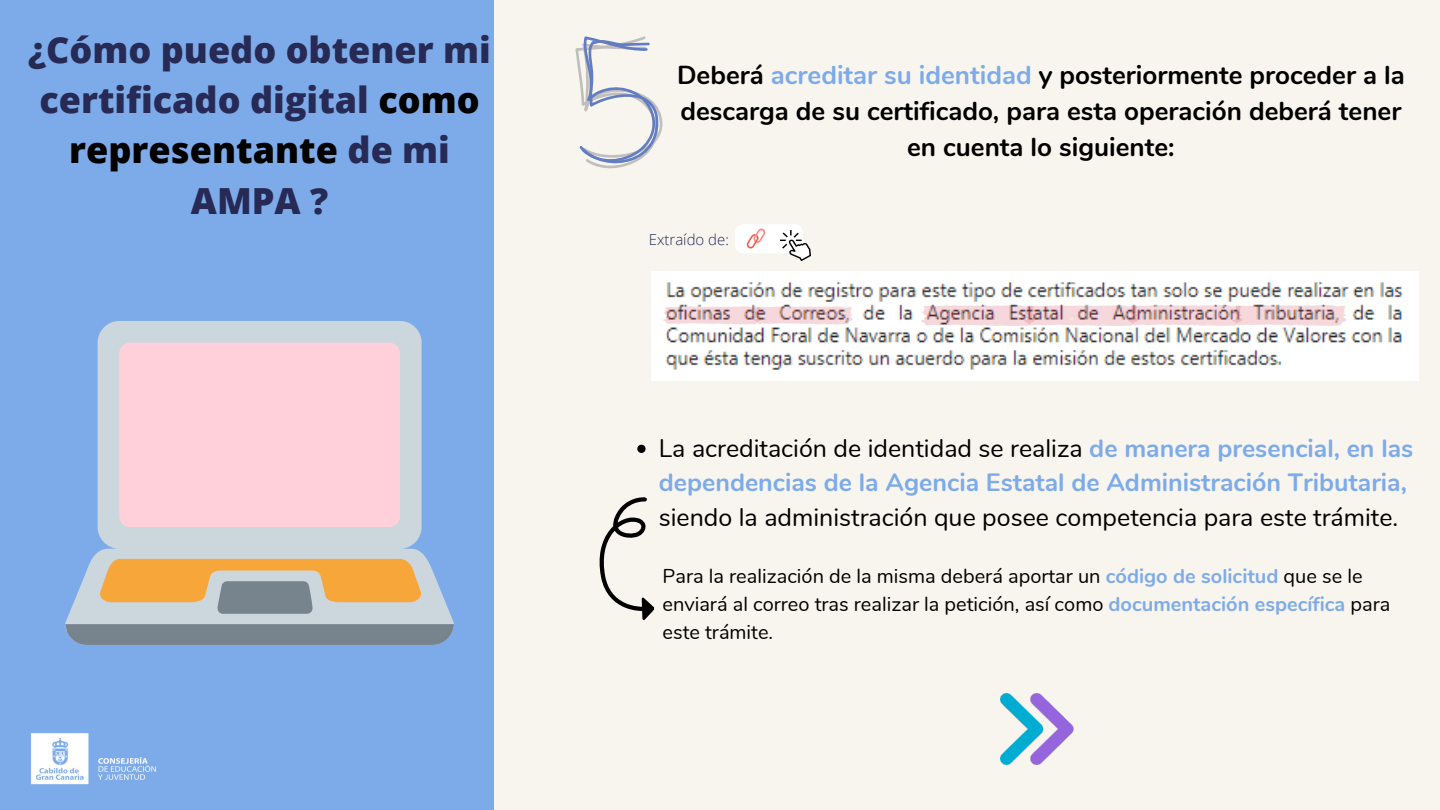
<style>
.page{position:relative;width:1440px;height:810px;background:#7dabea}
.page>*{position:absolute;margin:0;border:0;box-sizing:border-box;transform-origin:0 0}
.t1{font:800 36px/50.2px "Open Sans";color:#262a55;text-align:center}
.t2{font:700 26px/36px "Nunito";color:#000;text-align:center}
.t3{font:700 25px/34.5px "Nunito";color:#7dabea}
.t4{font:25px "Nunito";color:#000}
.t5{font:20px/27.8px "Nunito";color:#000}
.t6{font:300 15px "Open Sans";color:#262a55}
.s1{color:#000}
.s2{color:#7dabea}
.s3{font-weight:400;color:#000}
.s4{font-weight:700;color:#7dabea}
</style>
<div class="page">
<div style="left:495px;top:0;width:945px;height:810px;background:#f8f5ef"></div>
<svg style="left:65px;top:321px;width:389px;height:303px;fill:#ccd6dd"></svg>
<svg style="left:65px;top:624px;width:389px;height:21px;background:#788490"></svg>
<div style="left:119px;top:343px;width:281px;height:184px;background:#ffd0da;border-radius:11px"></div>
<svg style="left:98px;top:559px;width:325px;height:55px;background:#d5ae76"></svg>
<img style="left:651px;top:271px;width:768px;height:110px">
<img style="left:663px;top:306px;width:190px;height:19px">
<img style="left:921px;top:305px;width:426px;height:21px">
<img style="left:31px;top:733px;width:125px;height:52px">
<svg style="left:575px;top:36px;width:87px;height:132px"></svg>
<img style="left:1001px;top:694px;width:73px;height:71px">
<svg style="left:599px;top:497px;width:56px;height:123px"></svg>
<div style="left:735px;top:224px;width:68px;height:29px;background:#fff;border-radius:8px"></div>
<svg style="left:746px;top:228px;width:20px;height:21px"></svg>
<img style="left:781px;top:230px;width:30px;height:30px">
<svg style="left:637px;top:445px;width:9px;height:8px"></svg>
<h1 class="t1" style="left:28px;top:24px;width:464px">¿Cómo puedo obtener mi certificado digital <span class="s1">como representante</span> de mi<br>AMPA ?</h1>
<h2 class="t2" style="left:677px;top:57px;width:729px">Deberá <span class="s2">acreditar su identidad</span> y posteriormente proceder a la descarga de su certificado, para esta operación deberá tener en cuenta lo siguiente:</h2>
<p class="t6" style="left:649px;top:229px;width:82px">Extraído de:</p>
<p class="t3" style="left:659px;top:431px;width:756px"><span class="s3">La acreditación de identidad se realiza</span> de manera presencial, en las dependencias de la Agencia Estatal de Administración Tributaria,</p>
<p class="t4" style="left:659px;top:500px;width:741px">siendo la administración que posee competencia para este trámite.</p>
<p class="t5" style="left:663px;top:563px;width:729px">Para la realización de la misma deberá aportar un <span class="s4">código de solicitud</span> que se le enviará al correo tras realizar la petición, así como <span class="s4">documentación específica</span> para este trámite.</p>
</div>
